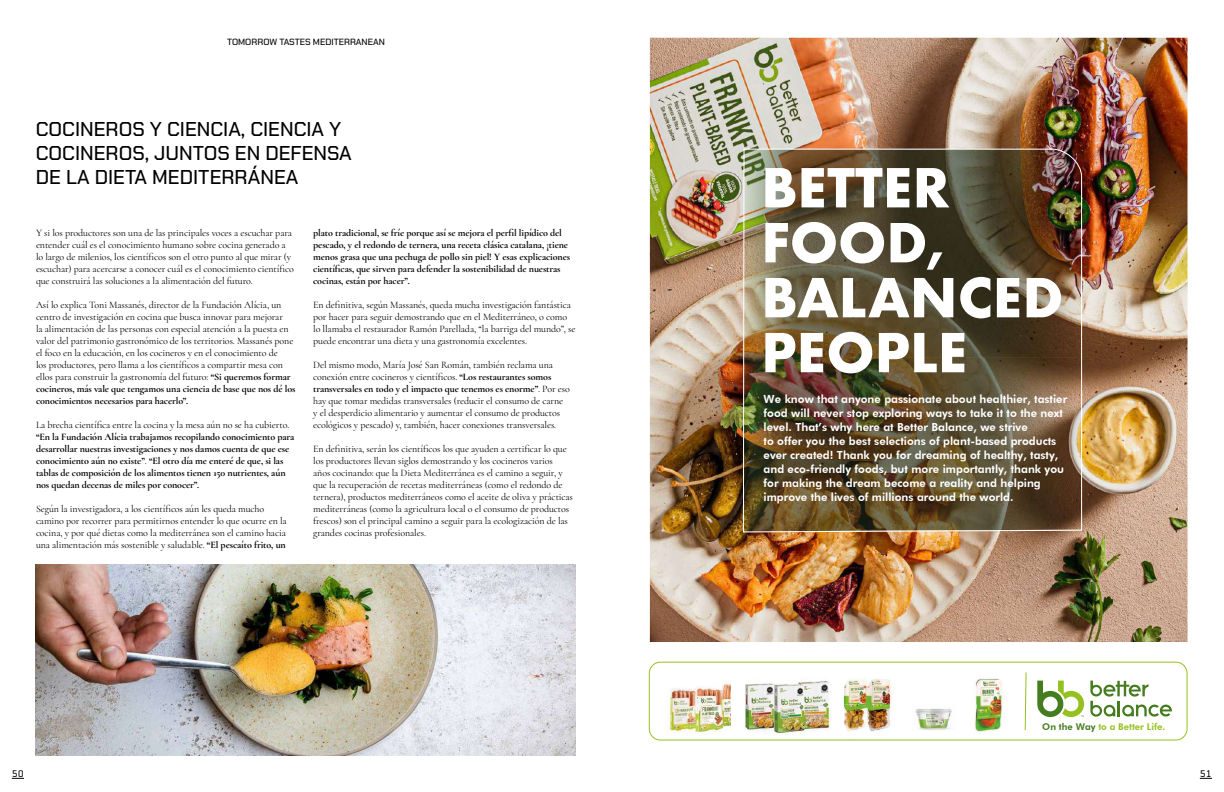
<style>
.page{position:relative;width:1224px;height:792px;background:#fff}
.page>*{position:absolute;margin:0;border:0;box-sizing:border-box;transform-origin:0 0}
.t1{font:700 52.2px/55px "Futura";color:#fff}
.t2{font:500 20px/24px "Chakra Petch";color:#000}
.t3{font:800 11.2px/14px "Futura BT";color:#fff}
.t4{font:10px/12px "Cormorant";letter-spacing:-.01em;color:#000}
.t5{font:700 10px/12px "Cormorant";letter-spacing:-.01em;color:#000}
.t6{font:500 10px "Foundry Gridnik";color:#000}
.t7{font:800 9.3px "Futura BT";color:#95c11f}
.t8{font:500 9px "Chakra Petch";color:#000}
.s1{font-weight:700}
.s2{font-weight:400}
.s3{color:#457c1f}
</style>
<div class="page">
<svg style="left:12px;top:778px;width:12px;height:1px"></svg>
<svg style="left:1200px;top:778px;width:12px;height:1px"></svg>
<img style="left:36px;top:564px;width:540px;height:192px">
<svg style="left:1037px;top:681px;width:47px;height:36px"></svg>
<svg style="left:1090px;top:681px;width:82px;height:36px"></svg>
<img style="left:728px;top:684px;width:3px;height:17px">
<img style="left:728px;top:701px;width:3px;height:26px">
<img style="left:668px;top:688px;width:23px;height:21px">
<img style="left:669px;top:709px;width:22px;height:24px">
<img style="left:712px;top:684px;width:16px;height:21px">
<img style="left:712px;top:705px;width:16px;height:29px">
<img style="left:691px;top:687px;width:21px;height:47px">
<img style="left:703px;top:707px;width:9px;height:27px">
<img style="left:820px;top:681px;width:9px;height:24px">
<img style="left:820px;top:705px;width:11px;height:24px">
<img style="left:745px;top:683px;width:14px;height:47px">
<img style="left:745px;top:706px;width:2px;height:24px">
<img style="left:759px;top:681px;width:61px;height:54px">
<img style="left:783px;top:681px;width:5px;height:53px">
<div style="left:649px;top:662px;width:538px;height:78px;border:1px solid #95c11f;border-radius:11px"></div>
<img style="left:974px;top:678px;width:33px;height:56px">
<img style="left:843px;top:680px;width:16px;height:54px">
<img style="left:859px;top:678px;width:33px;height:54px">
<img style="left:915px;top:709px;width:37px;height:21px">
<svg style="left:1025px;top:672px;width:2px;height:59px"></svg>
<img style="left:650px;top:38px;width:538px;height:604px">
<img style="left:743px;top:149px;width:339px;height:383px">
<p class="t8" style="left:227px;top:37px;width:159px">TOMORROW TASTES MEDITERRANEAN</p>
<h2 class="t2" style="left:36px;top:117px;width:317px">COCINEROS Y CIENCIA, CIENCIA Y<br>COCINEROS, JUNTOS EN DEFENSA<br>DE LA DIETA MEDITERRÁNEA</h2>
<p class="t4" style="left:36px;top:227px;width:259px">Y si los productores son una de las principales voces a escuchar para entender cuál es el conocimiento humano sobre cocina generado a lo largo de milenios, los científicos son el otro punto al que mirar (y escuchar) para acercarse a conocer cuál es el conocimiento científico que construirá las soluciones a la alimentación del futuro.</p>
<p class="t4" style="left:36px;top:299px;width:261px">Así lo explica Toni Massanés, director de la Fundación Alícia, un centro de investigación en cocina que busca innovar para mejorar<br>la alimentación de las personas con especial atención a la puesta en valor del patrimonio gastronómico de los territorios. Massanés pone el foco en la educación, en los cocineros y en el conocimiento de<br>los productores, pero llama a los científicos a compartir mesa con ellos para construir la gastronomía del futuro: <span class="s1">“Si queremos formar cocineros, más vale que tengamos una ciencia de base que nos dé los conocimientos necesarios para hacerlo”.</span></p>
<p class="t4" style="left:36px;top:419px;width:255px">La brecha científica entre la cocina y la mesa aún no se ha cubierto.</p>
<p class="t5" style="left:36px;top:431px;width:260px">“En la Fundación Alícia trabajamos recopilando conocimiento para desarrollar nuestras investigaciones y nos damos cuenta de que ese conocimiento aún no existe”<span class="s2">.</span> “El otro día me enteré de que, si las tablas de composición de los alimentos tienen 150 nutrientes, aún nos quedan decenas de miles por conocer”.</p>
<p class="t4" style="left:36px;top:503px;width:252px">Según la investigadora, a los científicos aún les queda mucho camino por recorrer para permitirnos entender lo que ocurre en la cocina, y por qué dietas como la mediterránea son el camino hacia una alimentación más sostenible y saludable. <span class="s1">“El pescaíto frito, un</span></p>
<p class="t5" style="left:313px;top:227px;width:259px">plato tradicional, se fríe porque así se mejora el perfil lipídico del pescado, y el redondo de ternera, una receta clásica catalana, ¡tiene menos grasa que una pechuga de pollo sin piel! Y esas explicaciones científicas, que sirven para defender la sostenibilidad de nuestras cocinas, están por hacer”.</p>
<p class="t4" style="left:313px;top:299px;width:264px">En definitiva, según Massanés, queda mucha investigación fantástica por hacer para seguir demostrando que en el Mediterráneo, o como lo llamaba el restaurador Ramón Parellada, “la barriga del mundo”, se puede encontrar una dieta y una gastronomía excelentes.</p>
<p class="t4" style="left:313px;top:359px;width:258px">Del mismo modo, María José San Román, también reclama una conexión entre cocineros y científicos. <span class="s1">“Los restaurantes somos transversales en todo y el impacto que tenemos es enorme”</span>. Por eso hay que tomar medidas transversales (reducir el consumo de carne y el desperdicio alimentario y aumentar el consumo de productos ecológicos y pescado) y, también, hacer conexiones transversales.</p>
<p class="t4" style="left:313px;top:443px;width:261px">En definitiva, serán los científicos los que ayuden a certificar lo que los productores llevan siglos demostrando y los cocineros varios<br>años cocinando: que la Dieta Mediterránea es el camino a seguir, y que la recuperación de recetas mediterráneas (como el redondo de ternera), productos mediterráneos como el aceite de oliva y prácticas mediterráneas (como la agricultura local o el consumo de productos frescos) son el principal camino a seguir para la ecologización de las grandes cocinas profesionales.</p>
<h1 class="t1" style="left:761px;top:160px;width:304px">BETTER<br>FOOD,<br>BALANCED<br>PEOPLE</h1>
<p class="t3" style="left:764px;top:392px;width:305px">We know that anyone passionate about healthier, tastier food will never stop exploring ways to take it to the next level. That’s why here at Better Balance, we strive<br>to offer you the best selections of plant-based products ever created! Thank you for dreaming of healthy, tasty, and eco-friendly foods, but more importantly, thank you for making the dream become a reality and helping improve the lives of millions around the world.</p>
<p class="t7" style="left:1042px;top:722px;width:125px"><span class="s3">On the Way</span> to a Better Life.</p>
<p class="t6" style="left:12px;top:769px;width:14px">50</p>
<p class="t6" style="left:1200px;top:769px;width:14px">51</p>
</div>
